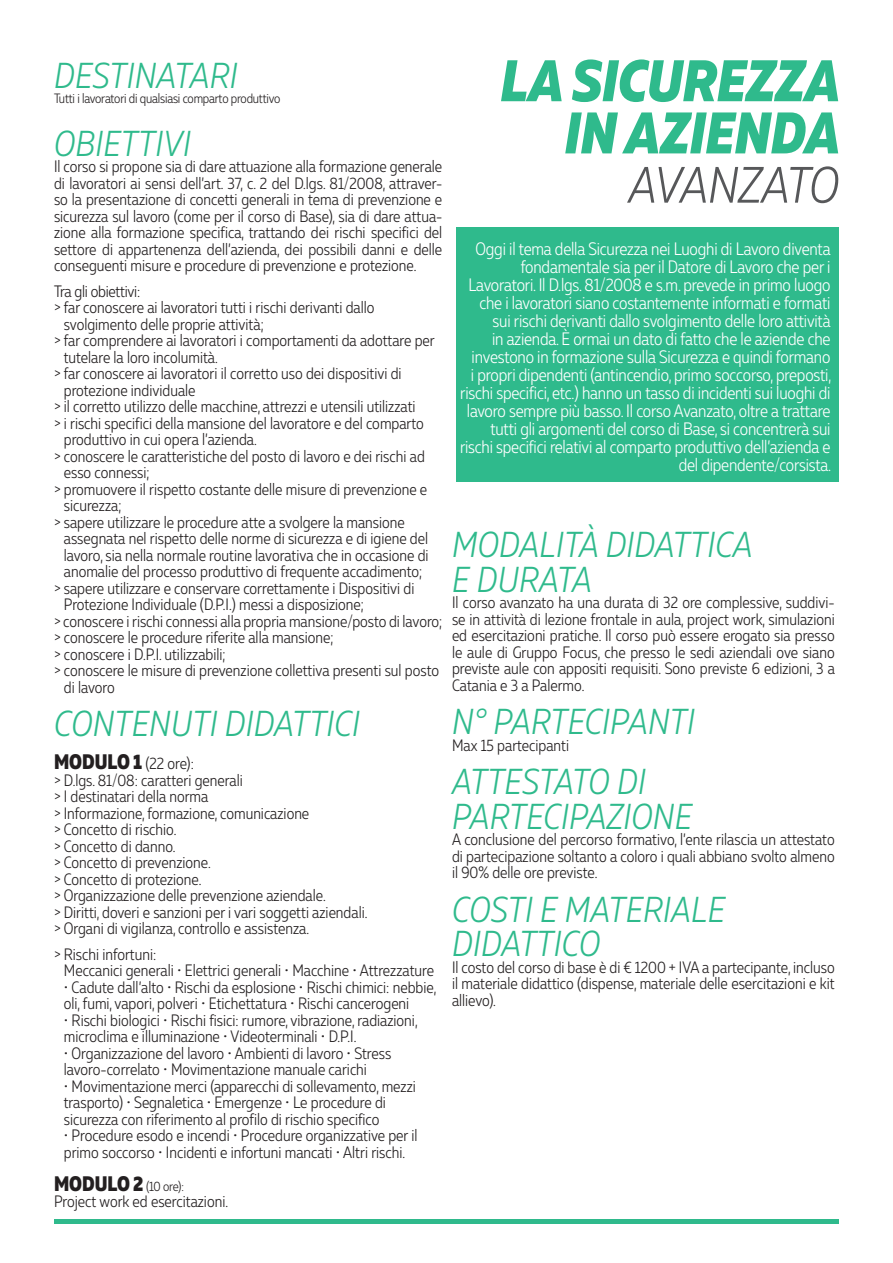
<style>
.page{position:relative;width:893px;height:1263px;background:#fff}
.page>*{position:absolute;margin:0;border:0;box-sizing:border-box;transform-origin:0 0}
.t1{font:italic 800 58.5px/52.2px "Muller Narrow";color:#2fba8c;text-align:right}
.t2{font:italic 300 51px "Muller Narrow";letter-spacing:-.025em;color:#57585a}
.t3{font:italic 300 36px/34.5px "Muller Narrow";letter-spacing:.01em;color:#2fba8c}
.t4{font:300 18px/18px "Muller Narrow";letter-spacing:-.01em;color:#fff;text-align:right}
.t5{font:300 16.5px/16.5px "Muller Narrow";color:#231f20}
.t6{font:300 13.5px "Muller Narrow";letter-spacing:-.015em;color:#231f20}
.s1{font-weight:800;font-size:21px}
</style>
<div class="page">
<div style="left:456px;top:227px;width:383px;height:255px;background:#2fba8c"></div>
<div style="left:54px;top:1219px;width:785px;height:5px;background:#2fba8c"></div>
<h3 class="t3" style="left:54px;top:58px;width:185px">DESTINATARI</h3>
<p class="t6" style="left:54px;top:90px;width:228px">Tutti i lavoratori di qualsiasi comparto produttivo</p>
<h3 class="t3" style="left:54px;top:126px;width:138px">OBIETTIVI</h3>
<p class="t5" style="left:54px;top:158px;width:390px;text-align:justify">Il corso si propone sia di dare attuazione alla formazione generale di lavoratori ai sensi dell’art. 37, c. 2 del D.lgs. 81/2008, attraver&shy;so la presentazione di concetti generali in tema di prevenzione e sicurezza sul lavoro (come per il corso di Base), sia di dare attua&shy;zione alla formazione specifica, trattando dei rischi specifici del settore di appartenenza dell’azienda, dei possibili danni e delle conseguenti misure e procedure di prevenzione e protezione.</p>
<p class="t5" style="left:54px;top:283px;width:88px">Tra gli obiettivi:</p>
<p class="t5" style="left:54px;top:299px;width:322px">&gt; far conoscere ai lavoratori tutti i rischi derivanti dallo</p>
<p class="t5" style="left:64px;top:316px;width:201px">svolgimento delle proprie attività;</p>
<p class="t5" style="left:54px;top:332px;width:382px">&gt; far comprendere ai lavoratori i comportamenti da adottare per</p>
<p class="t5" style="left:64px;top:349px;width:156px">tutelare la loro incolumità.</p>
<p class="t5" style="left:54px;top:365px;width:349px">&gt; far conoscere ai lavoratori il corretto uso dei dispositivi di</p>
<p class="t5" style="left:64px;top:382px;width:133px">protezione individuale</p>
<p class="t5" style="left:54px;top:398px;width:363px">&gt; il corretto utilizzo delle macchine, attrezzi e utensili utilizzati</p>
<p class="t5" style="left:54px;top:415px;width:371px">&gt; i rischi specifici della mansione del lavoratore e del comparto</p>
<p class="t5" style="left:64px;top:431px;width:194px">produttivo in cui opera l’azienda.</p>
<p class="t5" style="left:54px;top:448px;width:372px">&gt; conoscere le caratteristiche del posto di lavoro e dei rischi ad</p>
<p class="t5" style="left:64px;top:464px;width:87px">esso connessi;</p>
<p class="t5" style="left:54px;top:481px;width:375px">&gt; promuovere il rispetto costante delle misure di prevenzione e</p>
<p class="t5" style="left:64px;top:497px;width:59px">sicurezza;</p>
<p class="t5" style="left:54px;top:514px;width:352px">&gt; sapere utilizzare le procedure atte a svolgere la mansione</p>
<p class="t5" style="left:64px;top:530px;width:366px">assegnata nel rispetto delle norme di sicurezza e di igiene del</p>
<p class="t5" style="left:64px;top:547px;width:366px">lavoro, sia nella normale routine lavorativa che in occasione di</p>
<p class="t5" style="left:64px;top:563px;width:360px">anomalie del processo produttivo di frequente accadimento;</p>
<p class="t5" style="left:54px;top:580px;width:362px">&gt; sapere utilizzare e conservare correttamente i Dispositivi di</p>
<p class="t5" style="left:64px;top:596px;width:302px">Protezione Individuale (D.P.I.) messi a disposizione;</p>
<p class="t5" style="left:54px;top:613px;width:390px">&gt; conoscere i rischi connessi alla propria mansione/posto di lavoro;</p>
<p class="t5" style="left:54px;top:629px;width:281px">&gt; conoscere le procedure riferite alla mansione;</p>
<p class="t5" style="left:54px;top:646px;width:173px">&gt; conoscere i D.P.I. utilizzabili;</p>
<p class="t5" style="left:54px;top:662px;width:387px">&gt; conoscere le misure di prevenzione collettiva presenti sul posto</p>
<p class="t5" style="left:64px;top:679px;width:52px">di lavoro</p>
<h3 class="t3" style="left:54px;top:706px;width:307px">CONTENUTI DIDATTICI</h3>
<p class="t5" style="left:54px;top:755px;width:315px"><span class="s1">MODULO 1</span> (22 ore):<br>&gt; D.lgs. 81/08: caratteri generali<br>&gt; I destinatari della norma<br>&gt; Informazione, formazione, comunicazione<br>&gt; Concetto di rischio.<br>&gt; Concetto di danno.<br>&gt; Concetto di prevenzione.<br>&gt; Concetto di protezione.<br>&gt; Organizzazione delle prevenzione aziendale.<br>&gt; Diritti, doveri e sanzioni per i vari soggetti aziendali. &gt; Organi di vigilanza, controllo e assistenza.</p>
<p class="t5" style="left:64px;top:946px;width:372px;text-indent:-10px">&gt; Rischi infortuni:<br>Meccanici generali • Elettrici generali • Macchine • Attrezzature</p>
<p class="t5" style="left:64px;top:979px;width:374px">• Cadute dall’alto • Rischi da esplosione • Rischi chimici: nebbie, oli, fumi, vapori, polveri • Etichettatura • Rischi cancerogeni</p>
<p class="t5" style="left:64px;top:1012px;width:355px">• Rischi biologici • Rischi fisici: rumore, vibrazione, radiazioni, microclima e illuminazione • Videoterminali • D.P.I.</p>
<p class="t5" style="left:64px;top:1045px;width:329px">• Organizzazione del lavoro • Ambienti di lavoro • Stress lavoro-correlato • Movimentazione manuale carichi</p>
<p class="t5" style="left:64px;top:1078px;width:354px">• Movimentazione merci (apparecchi di sollevamento, mezzi trasporto) • Segnaletica • Emergenze • Le procedure di sicurezza con riferimento al profilo di rischio specifico</p>
<p class="t5" style="left:64px;top:1127px;width:355px">• Procedure esodo e incendi • Procedure organizzative per il primo soccorso • Incidenti e infortuni mancati • Altri rischi.</p>
<p class="t6" style="left:54px;top:1178px;width:131px"><span class="s1">MODULO 2</span> (10 ore):</p>
<p class="t5" style="left:54px;top:1193px;width:176px">Project work ed esercitazioni.</p>
<h1 class="t1" style="left:500px;top:55px;width:341px">LA SICUREZZA<br>IN AZIENDA</h1>
<h2 class="t2" style="left:629px;top:154px;width:212px">AVANZATO</h2>
<p class="t4" style="left:460px;top:239px;width:373px">Oggi il tema della Sicurezza nei Luoghi di Lavoro diventa fondamentale sia per il Datore di Lavoro che per i Lavoratori. Il D.lgs. 81/2008 e s.m. prevede in primo luogo che i lavoratori siano costantemente informati e formati sui rischi derivanti dallo svolgimento delle loro attività<br>in azienda. È ormai un dato di fatto che le aziende che investono in formazione sulla Sicurezza e quindi formano<br>i propri dipendenti (antincendio, primo soccorso, preposti, rischi specifici, etc.) hanno un tasso di incidenti sui luoghi di lavoro sempre più basso. Il corso Avanzato, oltre a trattare tutti gli argomenti del corso di Base, si concentrerà sui rischi specifici relativi al comparto produttivo dell’azienda e del dipendente/corsista.</p>
<h3 class="t3" style="left:452px;top:527px;width:302px">MODALITÀ DIDATTICA<br>E DURATA</h3>
<p class="t5" style="left:452px;top:594px;width:384px;text-align:justify">Il corso avanzato ha una durata di 32 ore complessive, suddivi&shy;se in attività di lezione frontale in aula, project work, simulazioni ed esercitazioni pratiche. Il corso può essere erogato sia presso le aule di Gruppo Focus, che presso le sedi aziendali ove siano previste aule con appositi requisiti. Sono previste 6 edizioni, 3 a Catania e 3 a Palermo.</p>
<h3 class="t3" style="left:452px;top:704px;width:244px">N° PARTECIPANTI</h3>
<p class="t5" style="left:452px;top:737px;width:119px">Max 15 partecipanti</p>
<h3 class="t3" style="left:452px;top:764px;width:241px">ATTESTATO DI<br>PARTECIPAZIONE</h3>
<p class="t5" style="left:452px;top:831px;width:384px;text-align:justify">A conclusione del percorso formativo, l’ente rilascia un attestato di partecipazione soltanto a coloro i quali abbiano svolto almeno il 90% delle ore previste.</p>
<h3 class="t3" style="left:452px;top:892px;width:274px">COSTI E MATERIALE<br>DIDATTICO</h3>
<p class="t5" style="left:452px;top:959px;width:384px;text-align:justify">Il costo del corso di base è di € 1200 + IVA a partecipante, incluso il materiale didattico (dispense, materiale delle esercitazioni e kit allievo).</p>
</div>
